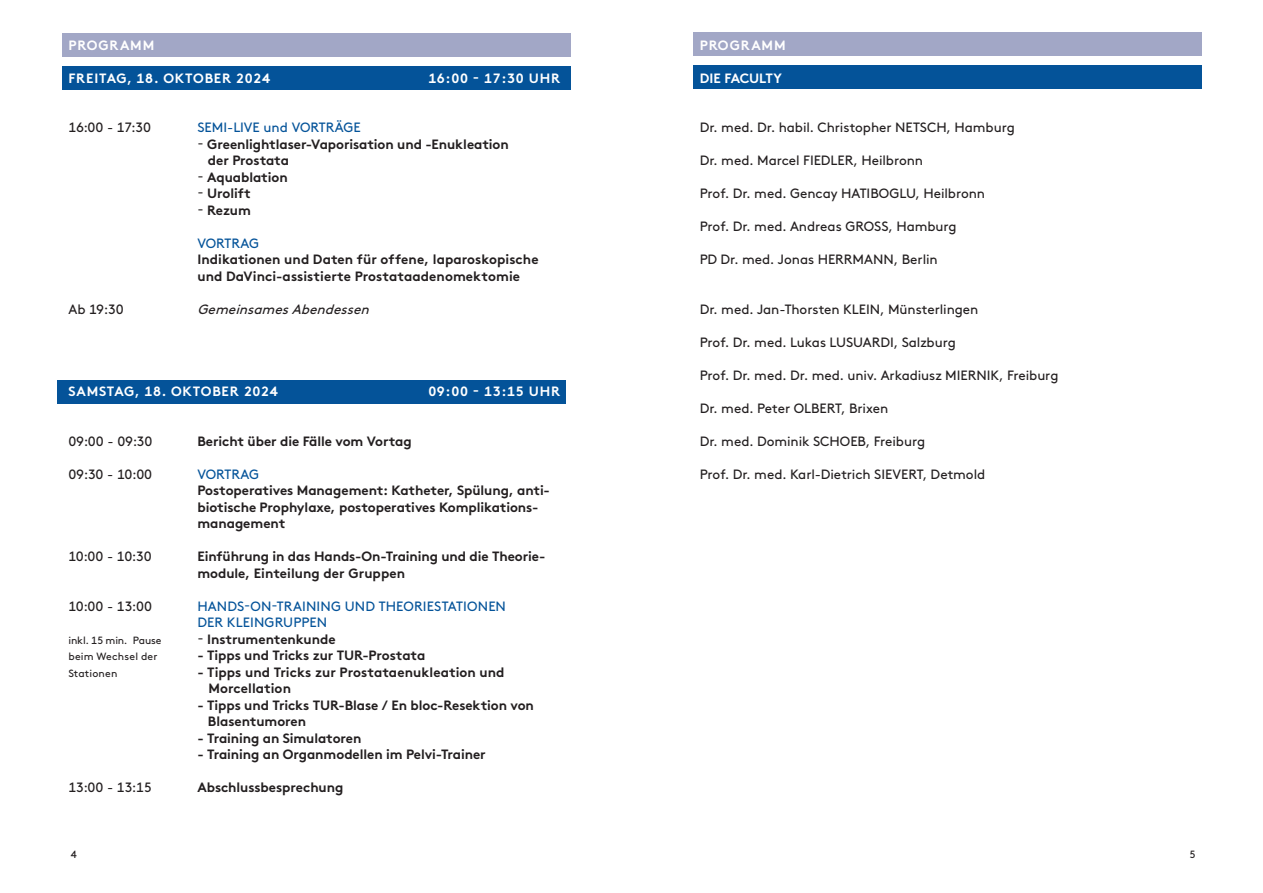
<style>
.page{position:relative;width:1263px;height:893px;background:#fff}
.page>*{position:absolute;margin:0;border:0;box-sizing:border-box;transform-origin:0 0}
.t1{font:700 13.5px/16.5px "Brown Std";letter-spacing:-.005em;color:#231f20}
.Copy_Grundlinienraster{font:13.5px "Brown Std";letter-spacing:-.005em;color:#231f20}
.Copy_Grundlinienraster-2{font:700 13.5px "Brown Std";letter-spacing:.055em;color:#fff}
.t2{font:13.5px "Brown Std";letter-spacing:.005em;color:#045399}
.t3{font:italic 13.5px "Brown Std";color:#231f20}
.Copy_Grundlinienraster-3{font:700 13.5px "Brown Std";letter-spacing:-.01em;color:#fff}
.t4{font:10.5px "Brown Std";letter-spacing:.01em;color:#231f20}
.t5{font:10.5px "Brown Std";letter-spacing:-.015em;color:#231f20}
.s1{font-weight:400}
.s2{font-weight:400;color:#045399}
</style>
<div class="page">
<div style="left:57px;top:380px;width:508px;height:23px;background:#045399"></div>
<div style="left:62px;top:33px;width:508px;height:24px;background:#a2a7c6"></div>
<div style="left:62px;top:66px;width:508px;height:23px;background:#045399"></div>
<div style="left:693px;top:33px;width:508px;height:23px;background:#a2a7c6"></div>
<div style="left:693px;top:65px;width:508px;height:24px;background:#045399"></div>
<p class="Copy_Grundlinienraster-2" style="left:68px;top:37px;width:87px">PROGRAMM</p>
<p class="Copy_Grundlinienraster-2" style="left:68px;top:70px;width:203px">FREITAG, 18. OKTOBER 2024</p>
<p class="Copy_Grundlinienraster-2" style="left:428px;top:70px;width:133px">16:00 - 17:30 UHR</p>
<p class="Copy_Grundlinienraster" style="left:68px;top:119px;width:84px">16:00 - 17:30</p>
<p class="t2" style="left:197px;top:119px;width:165px">SEMI-LIVE und VORTRÄGE</p>
<p class="t1" style="left:208px;top:135px;width:302px;text-indent:-11px"><span class="s1">-</span> Greenlightlaser-Vaporisation und -Enukleation der Prostata</p>
<p class="t1" style="left:197px;top:168px;width:92px"><span class="s1">-</span> Aquablation</p>
<p class="t1" style="left:197px;top:185px;width:55px"><span class="s1">-</span> Urolift</p>
<p class="t1" style="left:197px;top:201px;width:55px"><span class="s1">-</span> Rezum</p>
<p class="t1" style="left:197px;top:234px;width:343px"><span class="s2">VORTRAG<br></span>Indikationen und Daten für offene, laparoskopische und DaVinci-assistierte Prostataadenomektomie</p>
<p class="Copy_Grundlinienraster" style="left:68px;top:301px;width:57px">Ab 19:30</p>
<p class="t3" style="left:197px;top:301px;width:177px">GemeinsamesAbendessen</p>
<p class="Copy_Grundlinienraster-2" style="left:68px;top:383px;width:211px">SAMSTAG, 18. OKTOBER 2024</p>
<p class="Copy_Grundlinienraster-2" style="left:428px;top:383px;width:133px">09:00 - 13:15 UHR</p>
<p class="Copy_Grundlinienraster" style="left:68px;top:433px;width:86px">09:00 - 09:30</p>
<p class="t1" style="left:197px;top:432px;width:216px">Bericht über die Fälle vom Vortag</p>
<p class="Copy_Grundlinienraster" style="left:68px;top:466px;width:85px">09:30 - 10:00</p>
<p class="t1" style="left:197px;top:465px;width:354px"><span class="s2">VORTRAG<br></span>Postoperatives Management: Katheter, Spülung, anti&shy;biotische Prophylaxe, postoperatives Komplikations&shy;management</p>
<p class="Copy_Grundlinienraster" style="left:68px;top:548px;width:85px">10:00 - 10:30</p>
<p class="t1" style="left:197px;top:548px;width:350px">Einführung in das Hands-On-Training und die Theorie&shy;module, Einteilung der Gruppen</p>
<p class="Copy_Grundlinienraster" style="left:68px;top:598px;width:85px">10:00 - 13:00</p>
<p class="t2" style="left:197px;top:598px;width:310px">HANDS-ON-TRAINING UND THEORIESTATIONEN</p>
<p class="t2" style="left:197px;top:614px;width:131px">DER KLEINGRUPPEN</p>
<p class="t5" style="left:68px;top:634px;width:95px">inkl. 15 min. Pause</p>
<p class="t1" style="left:197px;top:630px;width:140px"><span class="s1">-</span> Instrumentenkunde</p>
<p class="t4" style="left:68px;top:650px;width:91px">beim Wechsel der</p>
<p class="t1" style="left:197px;top:647px;width:229px">- Tipps und Tricks zur TUR-Prostata</p>
<p class="t4" style="left:68px;top:667px;width:51px">Stationen</p>
<p class="t1" style="left:208px;top:663px;width:298px;text-indent:-11px">- Tipps und Tricks zur Prostataenukleation und<br>Morcellation</p>
<p class="t1" style="left:208px;top:696px;width:328px;text-indent:-11px">- Tipps und Tricks TUR-Blase / En bloc-Resektion von<br>Blasentumoren</p>
<p class="t1" style="left:197px;top:729px;width:166px">- Training an Simulatoren</p>
<p class="t1" style="left:197px;top:746px;width:290px">- Training an Organmodellen im Pelvi-Trainer</p>
<p class="Copy_Grundlinienraster" style="left:68px;top:779px;width:85px">13:00 - 13:15</p>
<p class="t1" style="left:197px;top:779px;width:147px">Abschlussbesprechung</p>
<p class="Copy_Grundlinienraster-2" style="left:700px;top:37px;width:87px">PROGRAMM</p>
<p class="Copy_Grundlinienraster-3" style="left:700px;top:70px;width:83px">DIE FACULTY</p>
<p class="Copy_Grundlinienraster" style="left:700px;top:119px;width:317px">Dr. med. Dr. habil. Christopher NETSCH, Hamburg</p>
<p class="Copy_Grundlinienraster" style="left:700px;top:152px;width:225px">Dr. med. Marcel FIEDLER, Heilbronn</p>
<p class="Copy_Grundlinienraster" style="left:700px;top:185px;width:287px">Prof. Dr. med. Gencay HATIBOGLU, Heilbronn</p>
<p class="Copy_Grundlinienraster" style="left:700px;top:218px;width:259px">Prof. Dr. med. Andreas GROSS, Hamburg</p>
<p class="Copy_Grundlinienraster" style="left:700px;top:251px;width:240px">PD Dr. med. Jonas HERRMANN, Berlin</p>
<p class="Copy_Grundlinienraster" style="left:700px;top:301px;width:280px">Dr. med. Jan-Thorsten KLEIN, Münsterlingen</p>
<p class="Copy_Grundlinienraster" style="left:700px;top:334px;width:258px">Prof. Dr. med. Lukas LUSUARDI, Salzburg</p>
<p class="Copy_Grundlinienraster" style="left:700px;top:367px;width:360px">Prof. Dr. med. Dr. med. univ. Arkadiusz MIERNIK, Freiburg</p>
<p class="Copy_Grundlinienraster" style="left:700px;top:400px;width:190px">Dr. med. Peter OLBERT, Brixen</p>
<p class="Copy_Grundlinienraster" style="left:700px;top:433px;width:227px">Dr. med. Dominik SCHOEB, Freiburg</p>
<p class="Copy_Grundlinienraster" style="left:700px;top:466px;width:287px">Prof. Dr. med. Karl-Dietrich SIEVERT, Detmold</p>
<p class="t4" style="left:71px;top:848px;width:7px">4</p>
<p class="t4" style="left:1190px;top:848px;width:7px">5</p>
</div>
